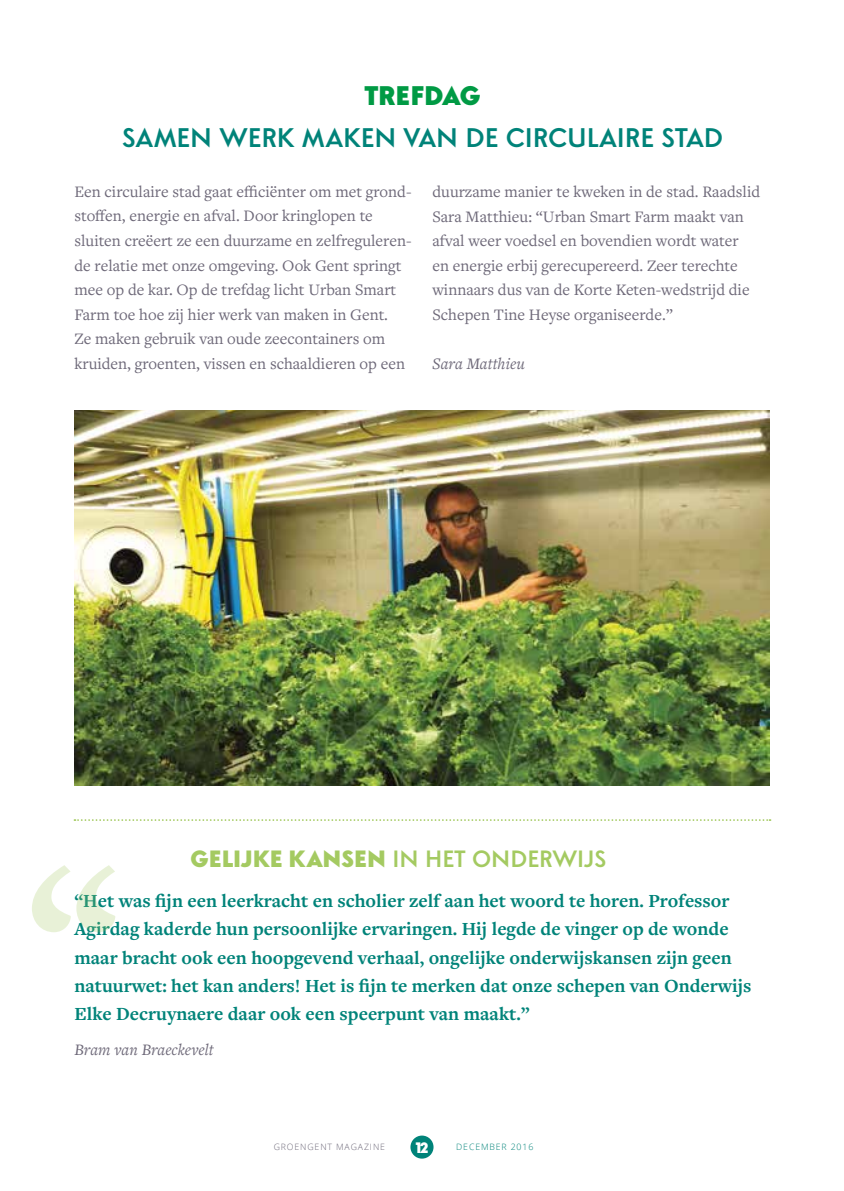
<style>
.page{position:relative;width:844px;height:1191px;background:#fff}
.page>*{position:absolute;margin:0;border:0;box-sizing:border-box;transform-origin:0 0}
.t1{font:600 28px "Simplo";color:#008379}
.t2{font:900 28px "Simplo";letter-spacing:-.005em;color:#009a44}
.t3{font:600 24.5px "Simplo";color:#a4ca61}
.t4{font:700 19.25px/28px "Freight Text Pro";color:#008379}
.t5{font:16.62px/24.5px "Freight Text Pro";color:#6d6878}
.t6{font:italic 16.62px "Freight Text Pro";color:#6d6878}
.t7{font:900 15.75px "Simplo";color:#fff}
.t8{font:300 8.75px "Open Sans";letter-spacing:.1em;color:#6d6878}
.t9{font:300 8.75px "Open Sans";letter-spacing:.1em;color:#008379}
.s1{font-weight:900}
</style>
<div class="page">
<div style="left:410px;top:1135px;width:23px;height:23px;background:#008379;border-radius:50%"></div>
<svg style="left:74px;top:819px;width:696px;height:2px"></svg>
<img style="left:74px;top:411px;width:695px;height:374px">
<svg style="left:32px;top:865px;width:83px;height:67px"></svg>
<h1 class="t2" style="left:365px;top:79px;width:117px">TREFDAG</h1>
<h1 class="t1" style="left:122px;top:121px;width:602px">SAMEN WERK MAKEN VAN DE CIRCULAIRE STAD</h1>
<p class="t5" style="left:74px;top:179px;width:338px">Een circulaire stad gaat efficiënter om met grond&shy;stoffen, energie en afval. Door kringlopen te sluiten creëert ze een duurzame en zelfreguleren&shy;de relatie met onze omgeving. Ook Gent springt mee op de kar. Op de trefdag licht Urban Smart Farm toe hoe zij hier werk van maken in Gent.<br>Ze maken gebruik van oude zeecontainers om kruiden, groenten, vissen en schaaldieren op een</p>
<p class="t5" style="left:432px;top:179px;width:329px">duurzame manier te kweken in de stad. Raadslid Sara Matthieu: “Urban Smart Farm maakt van afval weer voedsel en bovendien wordt water<br>en energie erbij gerecupereerd. Zeer terechte winnaars dus van de Korte Keten-wedstrijd die Schepen Tine Heyse organiseerde.”</p>
<p class="t6" style="left:432px;top:352px;width:94px">Sara Matthieu</p>
<h2 class="t3" style="left:190px;top:844px;width:417px"><span class="s1">GELIJKE KANSEN</span> IN HET ONDERWIJS</h2>
<p class="t4" style="left:74px;top:886px;width:678px">“Het was fijn een leerkracht en scholier zelf aan het woord te horen. Professor Agirdag kaderde hun persoonlijke ervaringen. Hij legde de vinger op de wonde maar bracht ook een hoopgevend verhaal, ongelijke onderwijskansen zijn geen natuurwet: het kan anders! Het is fijn te merken dat onze schepen van Onderwijs Elke Decruynaere daar ook een speerpunt van maakt.”</p>
<p class="t6" style="left:74px;top:1038px;width:141px">Bram van Braeckevelt</p>
<p class="t8" style="left:273px;top:1140px;width:113px">GROENGENT MAGAZINE</p>
<p class="t7" style="left:415px;top:1138px;width:15px">12</p>
<p class="t9" style="left:456px;top:1140px;width:79px">DECEMBER 2016</p>
</div>
